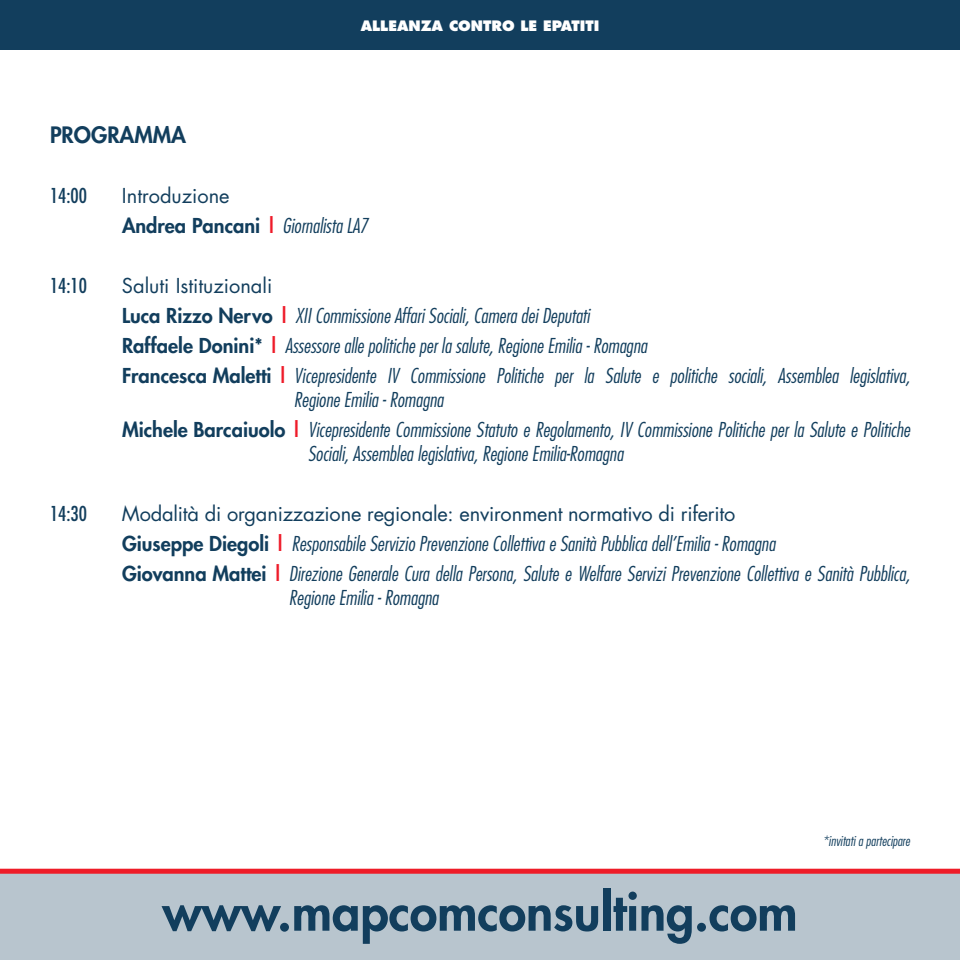
<style>
.page{position:relative;width:960px;height:960px;background:#fff}
.page>*{position:absolute;margin:0;border:0;box-sizing:border-box;transform-origin:0 0}
.t1{font:800 50.2px "Futura LT";color:#123e5d}
.t2{font:800 22px "Futura LT";color:#123e5d}
.t3{font:italic 300 condensed 20px/24px "Futura LT";color:#123e5d}
.t4{font:20px "Futura LT";letter-spacing:-.01em;color:#123e5d}
.t5{font:condensed 20px "Futura LT";color:#123e5d}
.t6{font:800 14px "Futura LT";color:#fff}
.t7{font:italic 300 condensed 14px "Futura LT";color:#123e5d}
.s1{font-weight:800;font-style:normal;font-stretch:normal}
.s2{font-weight:800;font-style:normal;font-stretch:normal;color:#ee1b29}
</style>
<div class="page">
<div style="left:0;top:870px;width:960px;height:90px;background:#b8c5ce"></div>
<div style="left:0;top:0;width:960px;height:50px;background:#123e5d"></div>
<div style="left:0;top:869px;width:960px;height:5px;background:#ee1c28"></div>
<p class="t2" style="left:50px;top:120px;width:138px">PROGRAMMA</p>
<p class="t6" style="left:361px;top:17px;width:240px">ALLEANZA CONTRO LE EPATITI</p>
<p class="t5" style="left:50px;top:183px;width:38px">14:00</p>
<p class="t4" style="left:122px;top:183px;width:109px">Introduzione</p>
<p class="t3" style="left:122px;top:213px;width:247px"><span class="s1">Andrea Pancani</span> <span class="s2">|</span> Giornalista LA7</p>
<p class="t5" style="left:50px;top:273px;width:38px">14:10</p>
<p class="t4" style="left:122px;top:273px;width:152px">Saluti Istituzionali</p>
<p class="t3" style="left:122px;top:303px;width:469px"><span class="s1">Luca Rizzo Nervo</span> <span class="s2">|</span> XII Commissione Affari Sociali, Camera dei Deputati</p>
<p class="t3" style="left:122px;top:333px;width:527px"><span class="s1">Raffaele Donini*</span> <span class="s2">|</span> Assessore alle politiche per la salute, Regione Emilia - Romagna</p>
<p class="t3" style="left:294px;top:363px;width:618px;text-indent:-172px"><span class="s1">Francesca Maletti</span> <span class="s2">|</span> Vicepresidente IV Commissione Politiche per la Salute e politiche sociali, Assemblea legislativa,<br>Regione Emilia - Romagna</p>
<p class="t3" style="left:308px;top:417px;width:604px;text-indent:-186px"><span class="s1">Michele Barcaiuolo</span> <span class="s2">|</span> Vicepresidente Commissione Statuto e Regolamento, IV Commissione Politiche per la Salute e Politiche<br>Sociali, Assemblea legislativa, Regione Emilia-Romagna</p>
<p class="t5" style="left:50px;top:501px;width:38px">14:30</p>
<p class="t4" style="left:122px;top:501px;width:615px">Modalità di organizzazione regionale: environment normativo di riferito</p>
<p class="t3" style="left:122px;top:531px;width:655px"><span class="s1">Giuseppe Diegoli</span> <span class="s2">|</span> Responsabile Servizio Prevenzione Collettiva e Sanità Pubblica dell’Emilia - Romagna</p>
<p class="t3" style="left:289px;top:561px;width:623px;text-indent:-167px"><span class="s1">Giovanna Mattei</span> <span class="s2">|</span> Direzione Generale Cura della Persona, Salute e Welfare Servizi Prevenzione Collettiva e Sanità Pubblica,<br>Regione Emilia - Romagna</p>
<p class="t1" style="left:162px;top:879px;width:637px">www.mapcomconsulting.com</p>
<p class="t7" style="left:823px;top:832px;width:89px">*invitati a partecipare</p>
</div>
